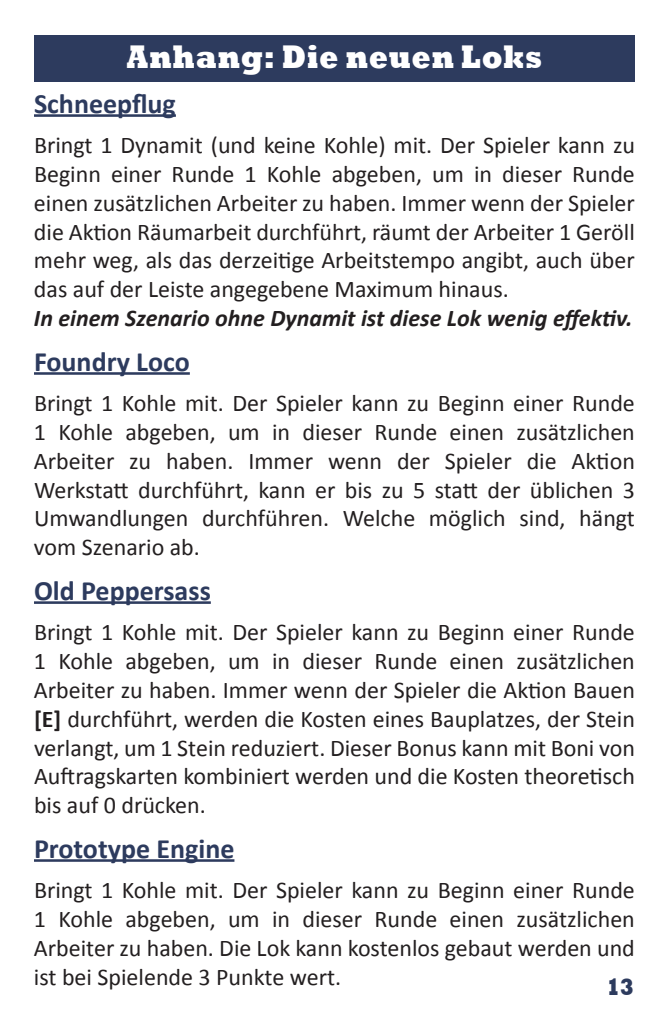
<style>
.page{position:relative;width:669px;height:1032px;background:#fff}
.page>*{position:absolute;margin:0;border:0;box-sizing:border-box;transform-origin:0 0}
.t1{font:800 33.6px "Rockwell";letter-spacing:.025em;color:#fff;scale:.83 1}
.t2{font:700 28px "Calibri";color:#2d3b5e}
.t3{font:24px/28.8px "Calibri";color:#231f20;text-align:justify}
.t4{font:italic 700 24px "Calibri";color:#231f20}
.t5{font:800 24px "Rockwell";color:#2d3b5e;scale:.83 1}
.s1{font-weight:700}
</style>
<div class="page">
<div style="left:34px;top:35px;width:601px;height:47px;background:#2d3b5e"></div>
<hr style="left:34px;top:114px;width:142px;height:3px;background:#2d3b5e">
<hr style="left:34px;top:372px;width:156px;height:3px;background:#2d3b5e">
<hr style="left:34px;top:601px;width:177px;height:3px;background:#2d3b5e">
<hr style="left:34px;top:859px;width:200px;height:3px;background:#2d3b5e">
<h1 class="t1" style="left:127px;top:37px;width:502px">Anhang: Die neuen Loks</h1>
<p class="t2" style="left:34px;top:86px;width:143px">Schneepflug</p>
<p class="t3" style="left:34px;top:131px;width:603px">Bringt 1 Dynamit (und keine Kohle) mit. Der Spieler kann zu Beginn einer Runde 1 Kohle abgeben, um in dieser Runde einen zusätzlichen Arbeiter zu haben. Immer wenn der Spieler die Aktion Räumarbeit durchführt, räumt der Arbeiter 1 Geröll mehr weg, als das derzeitige Arbeitstempo angibt, auch über das auf der Leiste angegebene Maximum hinaus.</p>
<p class="t4" style="left:34px;top:303px;width:600px">In einem Szenario ohne Dynamit ist diese Lok wenig effektiv.</p>
<p class="t2" style="left:34px;top:344px;width:157px">Foundry Loco</p>
<p class="t3" style="left:34px;top:389px;width:602px">Bringt 1 Kohle mit. Der Spieler kann zu Beginn einer Runde 1 Kohle abgeben, um in dieser Runde einen zusätzlichen Arbeiter zu haben. Immer wenn der Spieler die Aktion Werkstatt durchführt, kann er bis zu 5 statt der üblichen 3<br>Umwandlungen durchführen. Welche möglich sind, hängt vom Szenario ab.</p>
<p class="t2" style="left:34px;top:573px;width:178px">Old Peppersass</p>
<p class="t3" style="left:34px;top:618px;width:603px">Bringt 1 Kohle mit. Der Spieler kann zu Beginn einer Runde 1 Kohle abgeben, um in dieser Runde einen zusätzlichen Arbeiter zu haben. Immer wenn der Spieler die Aktion Bauen <span class="s1">[E]</span> durchführt, werden die Kosten eines Bauplatzes, der Stein verlangt, um 1 Stein reduziert. Dieser Bonus kann mit Boni von Auftragskarten kombiniert werden und die Kosten theoretisch bis auf 0 drücken.</p>
<p class="t2" style="left:34px;top:831px;width:202px">Prototype Engine</p>
<p class="t3" style="left:34px;top:876px;width:602px">Bringt 1 Kohle mit. Der Spieler kann zu Beginn einer Runde 1 Kohle abgeben, um in dieser Runde einen zusätzlichen Arbeiter zu haben. Die Lok kann kostenlos gebaut werden und ist bei Spielende 3 Punkte wert.</p>
<p class="t5" style="left:606px;top:973px;width:34px">13</p>
</div>
